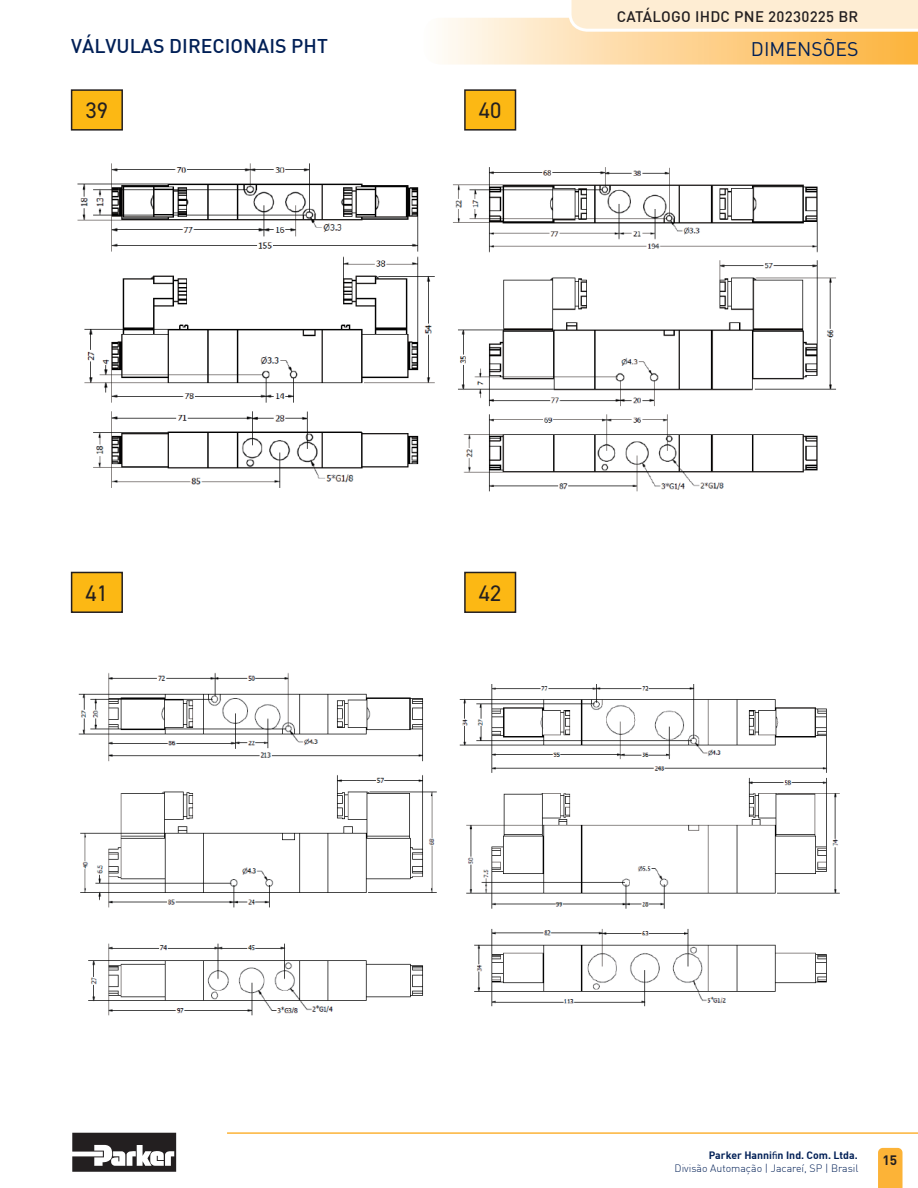
<style>
.page{position:relative;width:918px;height:1188px;background:#fff}
.page>*{position:absolute;margin:0;border:0;box-sizing:border-box;transform-origin:0 0}
.t1{font:22.5px "DIN2014";color:#231f20}
.t2{font:500 19.5px "DIN";color:#001f56}
.t3{font:19.5px "DINOT";color:#001f56}
.t4{font:500 15px "DIN";letter-spacing:.02em;color:#231f20}
.t5{font:700 13.5px "DINOT";color:#231f20}
.t6{font:300 10.5px/12.6px "DIN";color:#001f56;text-align:right}
.s1{font-weight:700}
.s2{font-family:"Myriad Pro";font-weight:400}
</style>
<div class="page">
<svg style="left:878px;top:1148px;width:25px;height:40px"></svg>
<svg style="left:72px;top:1133px;width:104px;height:39px"></svg>
<hr style="left:227px;top:1132px;width:691px;height:2px;background:#fcb337">
<div style="left:72px;top:90px;width:50px;height:40px;background:#fcb814"></div>
<div style="left:71px;top:89px;width:52px;height:42px;border:2px solid #231f20"></div>
<div style="left:72px;top:572px;width:50px;height:40px;background:#fcb814"></div>
<div style="left:71px;top:572px;width:52px;height:41px;border:2px solid #231f20"></div>
<div style="left:465px;top:90px;width:51px;height:40px;background:#fcb814"></div>
<div style="left:464px;top:89px;width:52px;height:42px;border:2px solid #231f20"></div>
<div style="left:465px;top:572px;width:51px;height:40px;background:#fcb814"></div>
<div style="left:464px;top:572px;width:52px;height:41px;border:2px solid #231f20"></div>
<img style="left:77px;top:163px;width:358px;height:325px">
<img style="left:453px;top:167px;width:383px;height:325px">
<img style="left:78px;top:672px;width:359px;height:344px">
<img style="left:459px;top:684px;width:381px;height:323px">
<svg style="left:442px;top:0;width:476px;height:65px;background:#fde3ba"></svg>
<h2 class="t2" style="left:71px;top:34px;width:258px">VÁLVULAS DIRECIONAIS PHT</h2>
<h1 class="t1" style="left:86px;top:96px;width:24px">39</h1>
<h1 class="t1" style="left:479px;top:96px;width:24px">40</h1>
<h3 class="t4" style="left:617px;top:7px;width:243px">CATÁLOGO IHDC PNE 20230225 BR</h3>
<h2 class="t3" style="left:751px;top:36px;width:109px">DIMENSÕES</h2>
<h1 class="t1" style="left:86px;top:579px;width:24px">41</h1>
<h1 class="t1" style="left:479px;top:579px;width:24px">42</h1>
<p class="t6" style="left:675px;top:1149px;width:185px"><span class="s1">Parker Hanni</span><span class="s2">fi</span><span class="s1">n Ind. Com. Ltda.<br></span>Divisão Automação | Jacareí, SP | Brasil</p>
<p class="t5" style="left:882px;top:1150px;width:16px">15</p>
</div>
